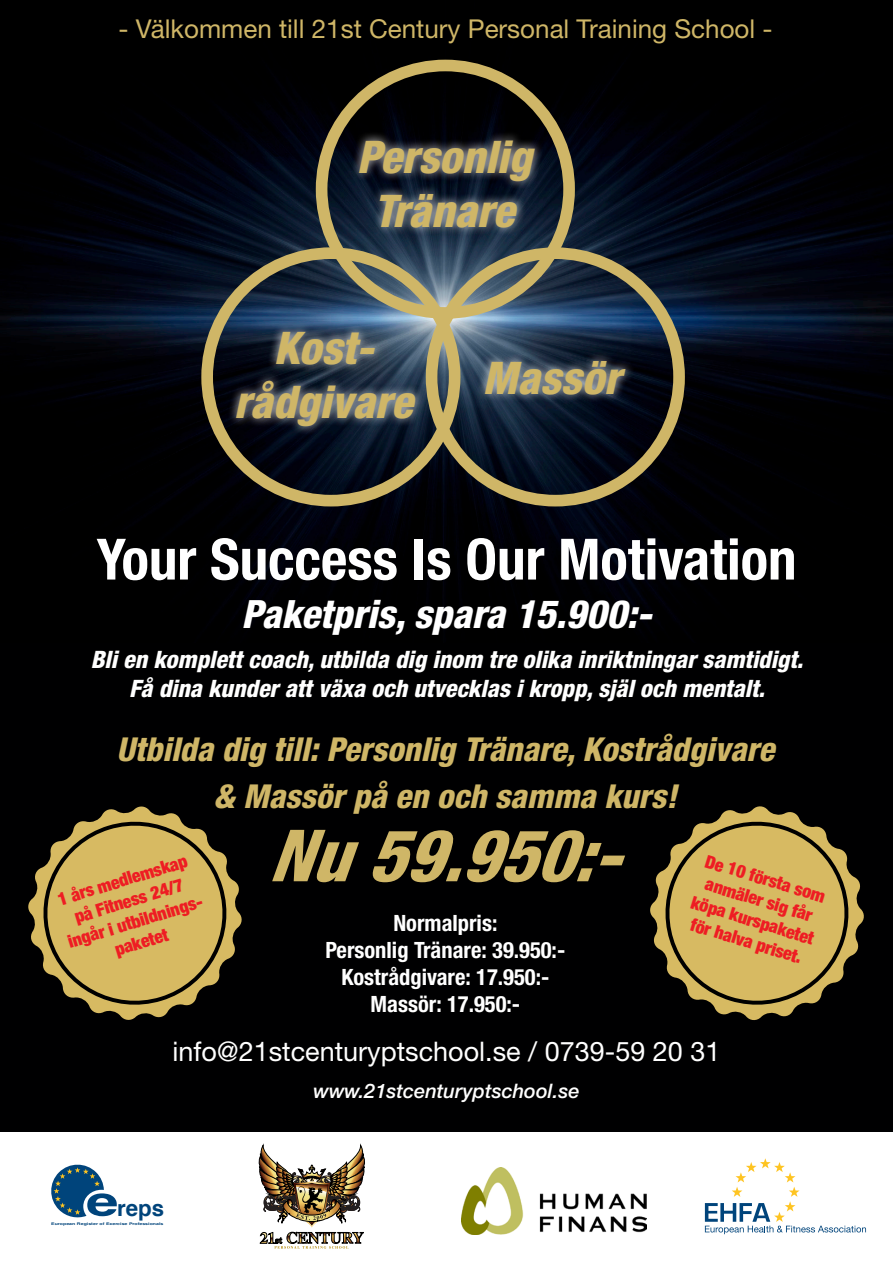
<style>
.page{position:relative;width:893px;height:1263px;background:#fff}
.page>*{position:absolute;margin:0;border:0;box-sizing:border-box;transform-origin:0 0}
.t1{font:italic 800 condensed 72px "Helvetica Neue LT Std";color:#cfb667}
.t2{font:700 condensed 57px "Helvetica Neue LT Std";color:#fff}
.t3{font:italic 800 condensed 45px "Helvetica Neue LT Std";color:#cfb667}
.t4{font:italic 800 condensed 39px "Helvetica Neue LT Std";color:#fff}
.t5{font:italic 800 condensed 33px "Helvetica Neue LT Std";color:#cfb667}
.t6{font:27px "Helvetica Neue LT Std";color:#fff}
.t7{font:25.95px "Helvetica Neue LT Std";color:#cfb667}
.t8{font:italic 800 condensed 24px "Helvetica Neue LT Std";color:#fff}
.t9{font:700 condensed 22.5px "Helvetica Neue LT Std";color:#fff}
.t10{font:700 22.35px "Helvetica";color:#00447b}
.t11{font:italic 500 19.95px "Helvetica Neue LT Std";color:#fff}
.t12{font:900 condensed 18px "Helvetica Neue LT Std";color:#ee1d23}
.t13{font:700 3.6px "Helvetica";letter-spacing:.005em;color:#00447b;scale:1.45 1}
.s1{font-size:40.5px}
</style>
<div class="page">
<img style="left:0;top:0;width:893px;height:643px">
<div style="left:0;top:643px;width:893px;height:488px;background:#000001"></div>
<svg style="left:28px;top:806px;width:214px;height:214px"></svg>
<svg style="left:33px;top:811px;width:204px;height:204px"></svg>
<img style="left:258px;top:1145px;width:107px;height:104px">
<svg style="left:51px;top:1164px;width:53px;height:54px"></svg>
<svg style="left:705px;top:1158px;width:161px;height:76px"></svg>
<div style="left:201px;top:247px;width:259px;height:259px;border:12px solid #cfb667;border-radius:50%"></div>
<div style="left:316px;top:60px;width:259px;height:259px;border:12px solid #cfb667;border-radius:50%"></div>
<div style="left:426px;top:247px;width:259px;height:259px;border:12px solid #cfb667;border-radius:50%"></div>
<img style="left:461px;top:1167px;width:185px;height:67px">
<div style="left:350px;top:131px;width:193px;height:105px;background:#fff;opacity:.75"></div>
<div style="left:228px;top:323px;width:197px;height:112px;background:#fff;opacity:.75"></div>
<div style="left:476px;top:352px;width:159px;height:52px;background:#fff;opacity:.75"></div>
<svg style="left:650px;top:806px;width:214px;height:214px"></svg>
<svg style="left:655px;top:811px;width:204px;height:204px"></svg>
<p class="t7" style="left:118px;top:13px;width:656px">- Välkommen till 21st Century Personal Training School -</p>
<p class="t3" style="left:357px;top:129px;width:177px">Personlig</p>
<p class="t3" style="left:374px;top:183px;width:142px">Tränare</p>
<p class="t3" style="left:274px;top:320px;width:103px">Kost-</p>
<p class="t3" style="left:234px;top:374px;width:180px">rådgivare</p>
<p class="t3" style="left:483px;top:350px;width:140px">Massör</p>
<p class="t2" style="left:96px;top:525px;width:702px">Your Success Is Our Motivation</p>
<p class="t4" style="left:242px;top:589px;width:411px">Paketpris, spara 15.900:-</p>
<p class="t8" style="left:91px;top:645px;width:714px">Bli en komplett coach, utbilda dig inom tre olika inriktningar samtidigt.</p>
<p class="t8" style="left:129px;top:674px;width:637px">Få dina kunder att växa och utvecklas i kropp, själ och mentalt.</p>
<p class="t5" style="left:117px;top:729px;width:659px">Utbilda dig till: Personlig Tränare, Kostrådgivare</p>
<p class="t5" style="left:214px;top:776px;width:465px">&amp; Massör på en och samma kurs!</p>
<p class="t12" style="left:55px;top:889px;width:136px;rotate:-17deg">1 års medlemskap</p>
<p class="t12" style="left:72px;top:906px;width:114px;rotate:-17deg">på Fitness 24/7</p>
<p class="t12" style="left:65px;top:931px;width:144px;rotate:-17deg">ingår i utbildnings-</p>
<p class="t12" style="left:112px;top:939px;width:56px;rotate:-17deg">paketet</p>
<p class="t1" style="left:268px;top:811px;width:364px">Nu 59.950:-</p>
<p class="t9" style="left:393px;top:909px;width:106px">Normalpris:</p>
<p class="t9" style="left:325px;top:936px;width:241px">Personlig Tränare: 39.950:-</p>
<p class="t9" style="left:341px;top:963px;width:210px">Kostrådgivare: 17.950:-</p>
<p class="t9" style="left:371px;top:990px;width:151px">Massör: 17.950:-</p>
<p class="t12" style="left:709px;top:850px;width:126px;rotate:17deg">De 10 första som</p>
<p class="t12" style="left:709px;top:872px;width:113px;rotate:17deg">anmäler sig får</p>
<p class="t12" style="left:695px;top:891px;width:129px;rotate:17deg">köpa kurspaketet</p>
<p class="t12" style="left:694px;top:913px;width:117px;rotate:17deg">för halva priset.</p>
<p class="t6" style="left:173px;top:1035px;width:549px">info@21stcenturyptschool.se / 0739-59 20 31</p>
<p class="t11" style="left:313px;top:1079px;width:267px">www.21stcenturyptschool.se</p>
<p class="t10" style="left:86px;top:1190px;width:80px"><span class="s1">e</span>reps</p>
<p class="t13" style="left:51px;top:1221px;width:79px">European Register of Exercise Professionals</p>
</div>
